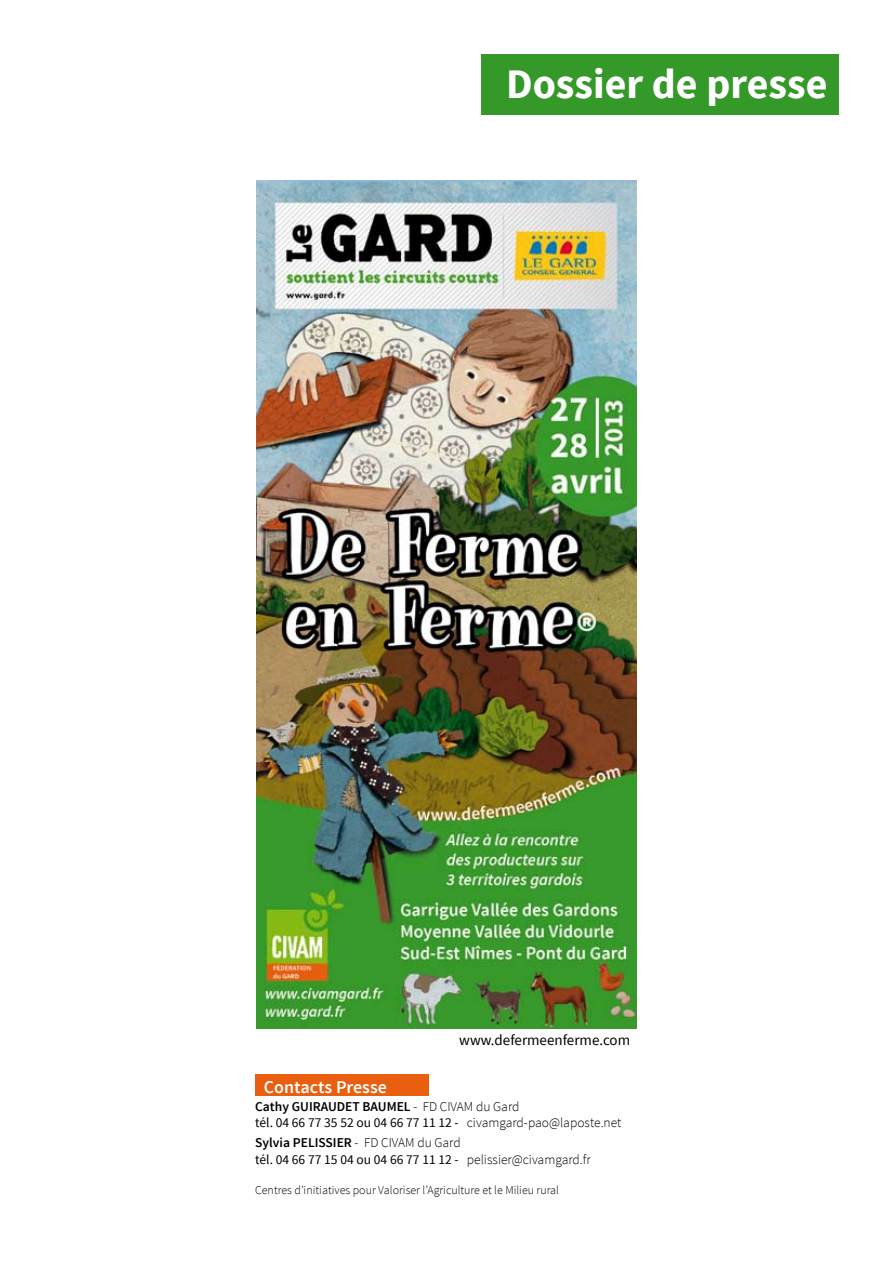
<style>
.page{position:relative;width:893px;height:1263px;background:#fff}
.page>*{position:absolute;margin:0;border:0;box-sizing:border-box;transform-origin:0 0}
.t1{font:700 42px "Source Sans Pro";color:#fff}
.t2{font:600 18px "Source Sans Pro";color:#fff}
.t3{font:15px "Source Sans Pro";color:#000}
.t4{font:300 13.5px/16.2px "Source Sans Pro";color:#000}
.t5{font:300 12px "Source Sans Pro";color:#000}
.s1{font-weight:600}
.s2{font-weight:400}
</style>
<div class="page">
<img style="left:256px;top:181px;width:380px;height:847px">
<div style="left:482px;top:54px;width:357px;height:61px;background:#359929"></div>
<div style="left:255px;top:1075px;width:174px;height:21px;background:#e95e0f"></div>
<h1 class="t1" style="left:506px;top:57px;width:323px">Dossier de presse</h1>
<p class="t3" style="left:459px;top:1030px;width:172px">www.defermeenferme.com</p>
<h2 class="t2" style="left:264px;top:1075px;width:125px">Contacts Presse</h2>
<p class="t4" style="left:255px;top:1098px;width:368px"><span class="s1">Cathy GUIRAUDET BAUMEL</span> - FD CIVAM du Gard<br><span class="s2">tél. 04 66 77 35 52 ou 04 66 77 11 12 -</span> civamgard-pao@laposte.net</p>
<p class="t4" style="left:255px;top:1135px;width:337px"><span class="s1">Sylvia PELISSIER</span> - FD CIVAM du Gard<br><span class="s2">tél. 04 66 77 15 04 ou 04 66 77 11 12 -</span> pelissier@civamgard.fr</p>
<p class="t5" style="left:255px;top:1183px;width:305px">Centres d’initiatives pour Valoriser l’Agriculture et le Milieu rural</p>
</div>
